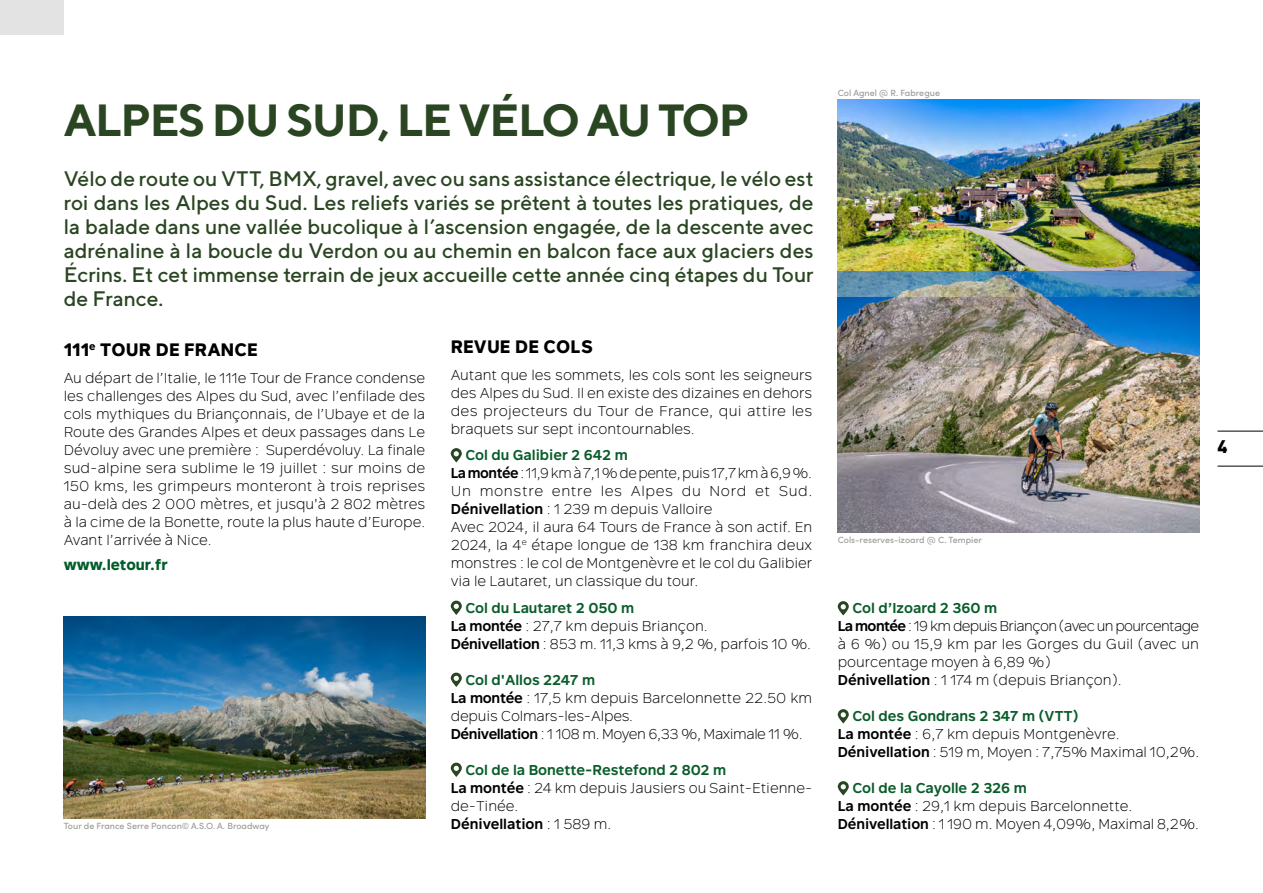
<style>
.page{position:relative;width:1263px;height:893px;background:#fff}
.page>*{position:absolute;margin:0;border:0;box-sizing:border-box;transform-origin:0 0}
.t1{font:700 45px "TT Norms";letter-spacing:-.03em;color:#2a4521}
.t2{font:500 21px/24px "TT Norms";color:#2a4521;text-align:justify}
.t3{font:700 18px "Rutan";letter-spacing:.01em;color:#000}
.t4{font:900 18px "DINOT";color:#000}
.t5{font:700 15px "Rutan";color:#005c29}
.t6{font:300 14.25px/18px "Rutan";color:#000}
.t7{font:600 14.25px "Rutan";color:#000}
.t8{font:500 9px "Sofia Pro";color:#9d9d9c}
.s1{font-weight:600;color:#0a5d2b}
.s2{font-weight:600}
.s3{font-weight:300}
</style>
<div class="page">
<svg style="left:838px;top:601px;width:11px;height:14px"></svg>
<svg style="left:838px;top:709px;width:11px;height:14px"></svg>
<svg style="left:838px;top:781px;width:11px;height:14px"></svg>
<img style="left:64px;top:617px;width:361px;height:201px">
<img style="left:838px;top:100px;width:361px;height:171px">
<svg style="left:451px;top:448px;width:11px;height:14px"></svg>
<svg style="left:451px;top:601px;width:11px;height:14px"></svg>
<svg style="left:451px;top:673px;width:11px;height:14px"></svg>
<svg style="left:451px;top:763px;width:11px;height:14px"></svg>
<img style="left:838px;top:297px;width:361px;height:235px">
<img style="left:838px;top:271px;width:361px;height:26px">
<hr style="left:1217px;top:466px;width:46px;height:1px;background:#000">
<hr style="left:1217px;top:431px;width:46px;height:1px;background:#000">
<div style="left:0;top:0;width:64px;height:34px;background:#e3e3e3"></div>
<h1 class="t1" style="left:64px;top:92px;width:687px">ALPES DU SUD, LE VÉLO AU TOP</h1>
<p class="t2" style="left:64px;top:166px;width:751px">Vélo de route ou VTT, BMX, gravel, avec ou sans assistance électrique, le vélo est roi dans les Alpes du Sud. Les reliefs variés se prêtent à toutes les pratiques, de la balade dans une vallée bucolique à l’ascension engagée, de la descente avec adrénaline à la boucle du Verdon ou au chemin en balcon face aux glaciers des Écrins. Et cet immense terrain de jeux accueille cette année cinq étapes du Tour de France.</p>
<p class="t3" style="left:451px;top:332px;width:144px">REVUE DE COLS</p>
<p class="t6" style="left:451px;top:365px;width:363px;text-align:justify">Autant que les sommets, les cols sont les seigneurs des Alpes du Sud. Il en existe des dizaines en dehors des projecteurs du Tour de France, qui attire les braquets sur sept incontournables.</p>
<p class="t6" style="left:451px;top:445px;width:363px;text-indent:15px"><span class="s1">Col du Galibier 2 642 m<br></span><span class="s2">La montée</span> : 11,9 km à 7,1 % de pente, puis 17,7 km à 6,9 %.<br>Un monstre entre les Alpes du Nord et Sud.<br><span class="s2">Dénivellation</span> : 1 239 m depuis Valloire<br>Avec 2024, il aura 64 Tours de France à son actif. En 2024, la 4<sup>e</sup> étape longue de 138 km franchira deux monstres : le col de Montgenèvre et le col du Galibier via le Lautaret, un classique du tour.</p>
<p class="t6" style="left:451px;top:598px;width:362px;text-indent:15px"><span class="s1">Col du Lautaret 2 050 m<br></span><span class="s2">La montée</span> : 27,7 km depuis Briançon.<br><span class="s2">Dénivellation</span> : 853 m. 11,3 kms à 9,2 %, parfois 10 %.</p>
<p class="t6" style="left:451px;top:670px;width:363px;text-indent:15px"><span class="s1">Col d'Allos 2247 m<br></span><span class="s2">La montée</span> : 17,5 km depuis Barcelonnette 22.50 km depuis Colmars-les-Alpes.<br><span class="s2">Dénivellation</span> : 1 108 m. Moyen 6,33 %, Maximale 11 %.</p>
<p class="t6" style="left:451px;top:760px;width:363px;text-indent:15px"><span class="s1">Col de la Bonette-Restefond 2 802 m<br></span><span class="s2">La montée</span> : 24 km depuis Jausiers ou Saint-Etienne&shy;de-Tinée.</p>
<p class="t8" style="left:64px;top:819px;width:207px">Tour de France Serre Poncon© A.S.O. A. Broadway</p>
<p class="t7" style="left:451px;top:812px;width:162px">Dénivellation <span class="s3">: 1 589 m.</span></p>
<p class="t3" style="left:64px;top:335px;width:195px">111<sup>e</sup> TOUR DE FRANCE</p>
<p class="t6" style="left:64px;top:368px;width:363px;text-align:justify">Au départ de l’Italie, le 111e Tour de France condense les challenges des Alpes du Sud, avec l’enfilade des cols mythiques du Briançonnais, de l’Ubaye et de la Route des Grandes Alpes et deux passages dans Le Dévoluy avec une première : Superdévoluy. La finale sud-alpine sera sublime le 19 juillet : sur moins de 150 kms, les grimpeurs monteront à trois reprises au-delà des 2 000 mètres, et jusqu'à 2 802 mètres à la cime de la Bonette, route la plus haute d’Europe.<br>Avant l’arrivée à Nice.</p>
<p class="t5" style="left:64px;top:552px;width:105px">www.letour.fr</p>
<p class="t8" style="left:838px;top:86px;width:104px">Col Agnel @ R. Fabregue</p>
<p class="t4" style="left:1217px;top:432px;width:12px">4</p>
<p class="t8" style="left:838px;top:533px;width:146px">Cols-reserves-izoard @ C. Tempier</p>
<p class="t6" style="left:838px;top:598px;width:363px;text-indent:15px"><span class="s1">Col d’Izoard 2 360 m<br></span><span class="s2">La montée</span> : 19 km depuis Briançon (avec un pourcentage à 6 %) ou 15,9 km par les Gorges du Guil (avec un pourcentage moyen à 6,89 %)<br><span class="s2">Dénivellation</span> : 1 174 m (depuis Briançon).</p>
<p class="t6" style="left:838px;top:706px;width:363px;text-indent:15px"><span class="s1">Col des Gondrans 2 347 m (VTT)<br></span><span class="s2">La montée</span> : 6,7 km depuis Montgenèvre.<br><span class="s2">Dénivellation</span> : 519 m, Moyen : 7,75% Maximal 10,2%.</p>
<p class="t6" style="left:838px;top:778px;width:363px;text-indent:15px"><span class="s1">Col de la Cayolle 2 326 m<br></span><span class="s2">La montée</span> : 29,1 km depuis Barcelonnette.<br><span class="s2">Dénivellation</span> : 1 190 m. Moyen 4,09%, Maximal 8,2%.</p>
</div>
